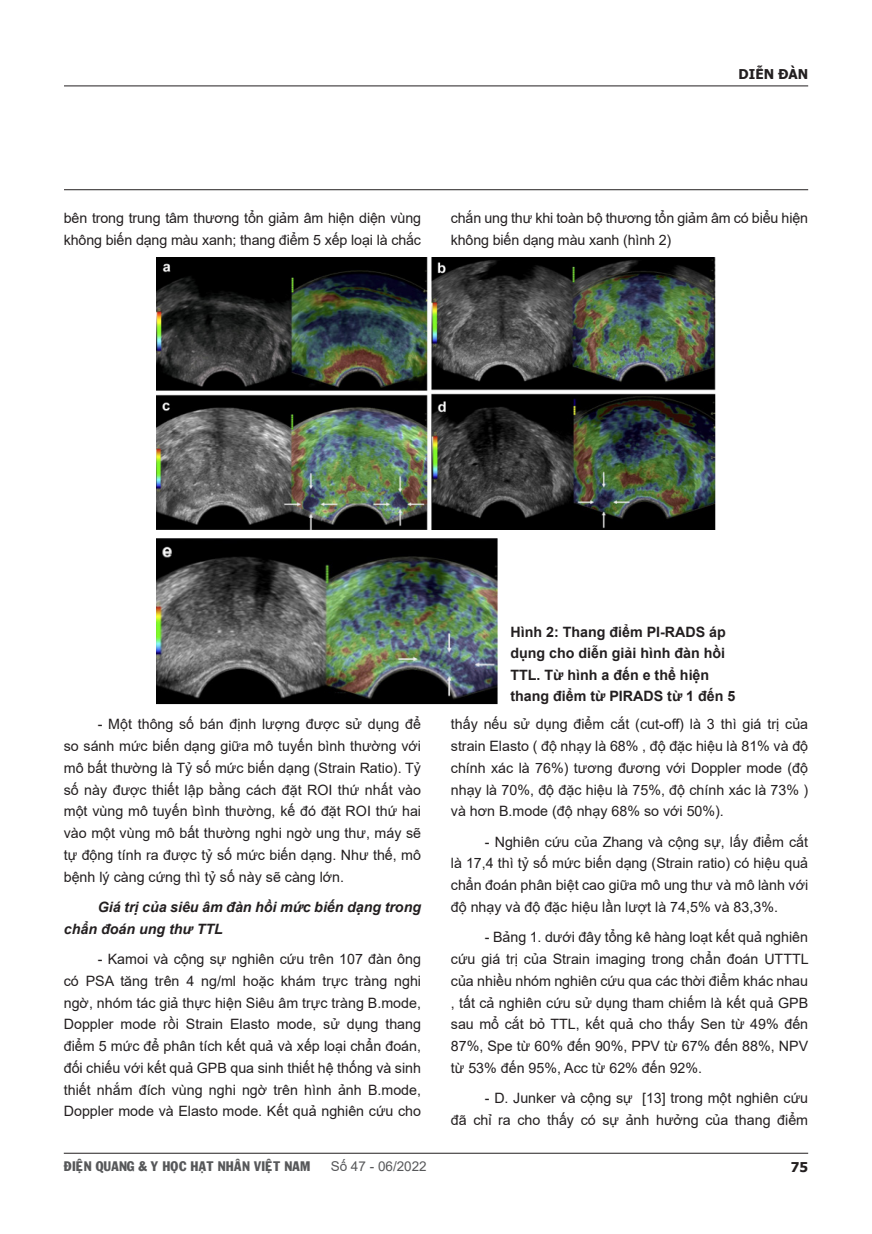
<style>
.page{position:relative;width:872px;height:1234px;background:#fff}
.page>*{position:absolute;margin:0;border:0;box-sizing:border-box;transform-origin:0 0}
.t1{font:14.25px/21.8px "Arial";color:#231f20;text-align:justify}
.t2{font:700 14.25px/21.6px "Arial";color:#231f20}
.t3{font:italic 700 14.25px/21.8px "Arial";color:#231f20}
.t4{font:13.5px "VNI Franko";color:#57585a}
.t5{font:13.5px "Arial";color:#57585a}
.t6{font:700 13.5px "Tahoma";color:#231f20}
</style>
<div class="page">
<hr style="left:64px;top:1152px;width:744px;height:1px;background:#231f20">
<hr style="left:64px;top:85px;width:744px;height:1px;background:#231f20">
<hr style="left:64px;top:189px;width:744px;height:1px;background:#231f20">
<img style="left:156px;top:257px;width:559px;height:272px">
<img style="left:156px;top:538px;width:341px;height:166px">
<p class="t6" style="left:738px;top:65px;width:71px">DIỄN ĐÀN</p>
<p class="t1" style="left:64px;top:207px;width:359px">bên trong trung tâm thương tổn giảm âm hiện diện vùng không biến dạng màu xanh; thang điểm 5 xếp loại là chắc</p>
<p class="t1" style="left:451px;top:207px;width:359px">chắn ung thư khi toàn bộ thương tổn giảm âm có biểu hiện không biến dạng màu xanh (hình 2)</p>
<p class="t1" style="left:64px;top:713px;width:359px;text-indent:34px">- Một thông số bán định lượng được sử dụng để so sánh mức biến dạng giữa mô tuyến bình thường với mô bất thường là Tỷ số mức biến dạng (Strain Ratio). Tỷ số này được thiết lập bằng cách đặt ROI thứ nhất vào một vùng mô tuyến bình thường, kế đó đặt ROI thứ hai vào một vùng mô bất thường nghi ngờ ung thư, máy sẽ tự động tính ra được tỷ số mức biến dạng. Như thế, mô bệnh lý càng cứng thì tỷ số này sẽ càng lớn.</p>
<p class="t3" style="left:64px;top:896px;width:359px;text-indent:34px">Giá trị của siêu âm đàn hồi mức biến dạng trong chẩn đoán ung thư TTL</p>
<p class="t1" style="left:64px;top:947px;width:359px;text-indent:34px">- Kamoi và cộng sự nghiên cứu trên 107 đàn ông có PSA tăng trên 4 ng/ml hoặc khám trực tràng nghi ngờ, nhóm tác giả thực hiện Siêu âm trực tràng B.mode, Doppler mode rồi Strain Elasto mode, sử dụng thang điểm 5 mức để phân tích kết quả và xếp loại chẩn đoán, đối chiếu với kết quả GPB qua sinh thiết hệ thống và sinh thiết nhắm đích vùng nghi ngờ trên hình ảnh B.mode, Doppler mode và Elasto mode. Kết quả nghiên cứu cho</p>
<p class="t2" style="left:510px;top:620px;width:226px">Hình 2: Thang điểm PI-RADS áp dụng cho diễn giải hình đàn hồi<br>TTL. Từ hình a đến e thể hiện thang điểm từ PIRADS từ 1 đến 5</p>
<p class="t1" style="left:451px;top:713px;width:359px">thấy nếu sử dụng điểm cắt (cut-off) là 3 thì giá trị của strain Elasto ( độ nhạy là 68% , độ đặc hiệu là 81% và độ chính xác là 76%) tương đương với Doppler mode (độ nhạy là 70%, độ đặc hiệu là 75%, độ chính xác là 73% ) và hơn B.mode (độ nhạy 68% so với 50%).</p>
<p class="t1" style="left:451px;top:830px;width:359px;text-indent:34px">- Nghiên cứu của Zhang và cộng sự, lấy điểm cắt là 17,4 thì tỷ số mức biến dạng (Strain ratio) có hiệu quả chẩn đoán phân biệt cao giữa mô ung thư và mô lành với độ nhạy và độ đặc hiệu lần lượt là 74,5% và 83,3%.</p>
<p class="t1" style="left:451px;top:926px;width:359px;text-indent:34px">- Bảng 1. dưới đây tổng kê hàng loạt kết quả nghiên cứu giá trị của Strain imaging trong chẩn đoán UTTTL của nhiều nhóm nghiên cứu qua các thời điểm khác nhau , tất cả nghiên cứu sử dụng tham chiếm là kết quả GPB sau mổ cắt bỏ TTL, kết quả cho thấy Sen từ 49% đến 87%, Spe từ 60% đến 90%, PPV từ 67% đến 88%, NPV từ 53% đến 95%, Acc từ 62% đến 92%.</p>
<p class="t1" style="left:451px;top:1086px;width:359px;text-align:right">- D. Junker và cộng sự [13] trong một nghiên cứu<br>đã chỉ ra cho thấy có sự ảnh hưởng của thang điểm</p>
<p class="t4" style="left:64px;top:1155px;width:248px">ÑIEÄN QUANG &amp; Y HOÏC HAÏT NHAÂN VIEÄT NAM</p>
<p class="t5" style="left:331px;top:1156px;width:98px">Số 47 - 06/2022</p>
<p class="t6" style="left:791px;top:1157px;width:19px">75</p>
</div>
